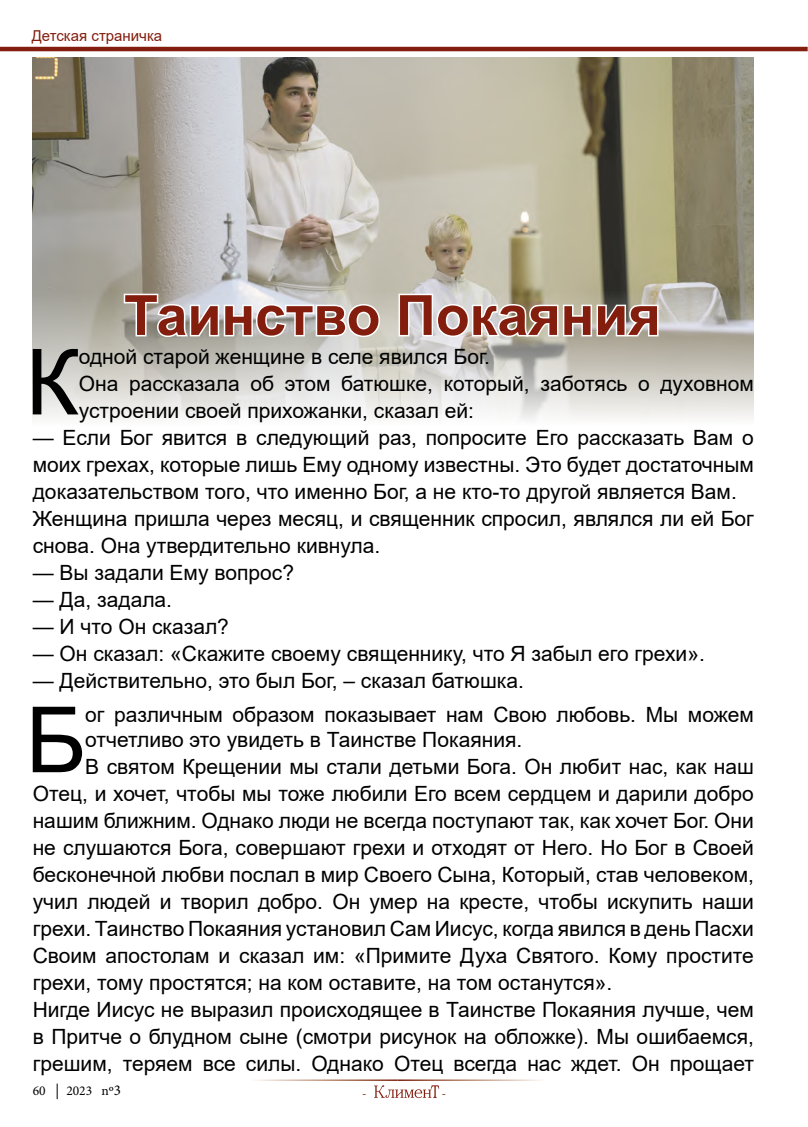
<style>
.page{position:relative;width:808px;height:1127px;background:#fff}
.page>*{position:absolute;margin:0;border:0;box-sizing:border-box;transform-origin:0 0}
.t1{font:91.35px "Arial";color:#000}
.t2{font:700 55.5px "Arial";color:#831d0d}
.t3{font:21px/27px "Arial";color:#000}
.t4{font:15px "Arial";color:#831d0d}
.t5{font:13.5px "Minion Pro";color:#000}
.s1{font-size:15px}
</style>
<div class="page">
<svg style="left:57px;top:1083px;width:1px;height:16px"></svg>
<img style="left:33px;top:58px;width:721px;height:362px">
<hr style="left:0;top:47px;width:808px;height:4px;background:#831d0d">
<svg style="left:122px;top:292px;width:259px;height:47px"></svg>
<svg style="left:397px;top:292px;width:263px;height:47px"></svg>
<svg style="left:374px;top:1085px;width:71px;height:13px"></svg>
<p class="t4" style="left:32px;top:25px;width:132px">Детская страничка</p>
<h2 class="t2" style="left:124px;top:276px;width:538px">Таинство Покаяния</h2>
<h1 class="t1" style="left:26px;top:319px;width:55px">К</h1>
<p class="t3" style="left:79px;top:343px;width:677px">одной старой женщине в селе явился Бог.<br>Она рассказала об этом батюшке, который, заботясь о духовном устроении своей прихожанки, сказал ей:</p>
<p class="t3" style="left:33px;top:424px;width:723px">— Если Бог явится в следующий раз, попросите Его рассказать Вам о моих грехах, которые лишь Ему одному известны. Это будет достаточным доказательством того, что именно Бог, а не кто-то другой является Вам.<br>Женщина пришла через месяц, и священник спросил, являлся ли ей Бог снова. Она утвердительно кивнула.</p>
<p class="t3" style="left:33px;top:559px;width:263px">— Вы задали Ему вопрос?</p>
<p class="t3" style="left:33px;top:586px;width:141px">— Да, задала.</p>
<p class="t3" style="left:33px;top:613px;width:198px">— И что Он сказал?</p>
<p class="t3" style="left:33px;top:640px;width:674px">— Он сказал: «Скажите своему священнику, что Я забыл его грехи».</p>
<p class="t3" style="left:33px;top:667px;width:493px">— Действительно, это был Бог, – сказал батюшка.</p>
<h1 class="t1" style="left:25px;top:677px;width:61px">Б</h1>
<p class="t3" style="left:85px;top:701px;width:670px">ог различным образом показывает нам Свою любовь. Мы можем</p>
<p class="t3" style="left:85px;top:726px;width:438px">отчетливо это увидеть в Таинстве Покаяния.</p>
<p class="t3" style="left:85px;top:753px;width:670px">В святом Крещении мы стали детьми Бога. Он любит нас, как наш</p>
<p class="t3" style="left:33px;top:780px;width:723px">Отец, и хочет, чтобы мы тоже любили Его всем сердцем и дарили добро</p>
<p class="t3" style="left:33px;top:807px;width:723px">нашим ближним. Однако люди не всегда поступают так, как хочет Бог. Они</p>
<p class="t3" style="left:33px;top:834px;width:723px">не слушаются Бога, совершают грехи и отходят от Него. Но Бог в Своей</p>
<p class="t3" style="left:33px;top:861px;width:723px">бесконечной любви послал в мир Своего Сына, Который, став человеком,</p>
<p class="t3" style="left:33px;top:888px;width:723px">учил людей и творил добро. Он умер на кресте, чтобы искупить наши</p>
<p class="t3" style="left:33px;top:915px;width:723px">грехи. Таинство Покаяния установил Сам Иисус, когда явился в день Пасхи</p>
<p class="t3" style="left:33px;top:942px;width:723px">Своим апостолам и сказал им: «Примите Духа Святого. Кому простите</p>
<p class="t3" style="left:33px;top:969px;width:581px">грехи, тому простятся; на ком оставите, на том останутся».</p>
<p class="t3" style="left:33px;top:996px;width:723px">Нигде Иисус не выразил происходящее в Таинстве Покаяния лучше, чем</p>
<p class="t3" style="left:33px;top:1023px;width:723px">в Притче о блудном сыне (смотри рисунок на обложке). Мы ошибаемся,</p>
<p class="t3" style="left:33px;top:1050px;width:723px">грешим, теряем все силы. Однако Отец всегда нас ждет. Он прощает</p>
<p class="t5" style="left:33px;top:1081px;width:14px">60</p>
<p class="t5" style="left:66px;top:1081px;width:56px">2023 n<span class="s1">º3</span></p>
</div>
